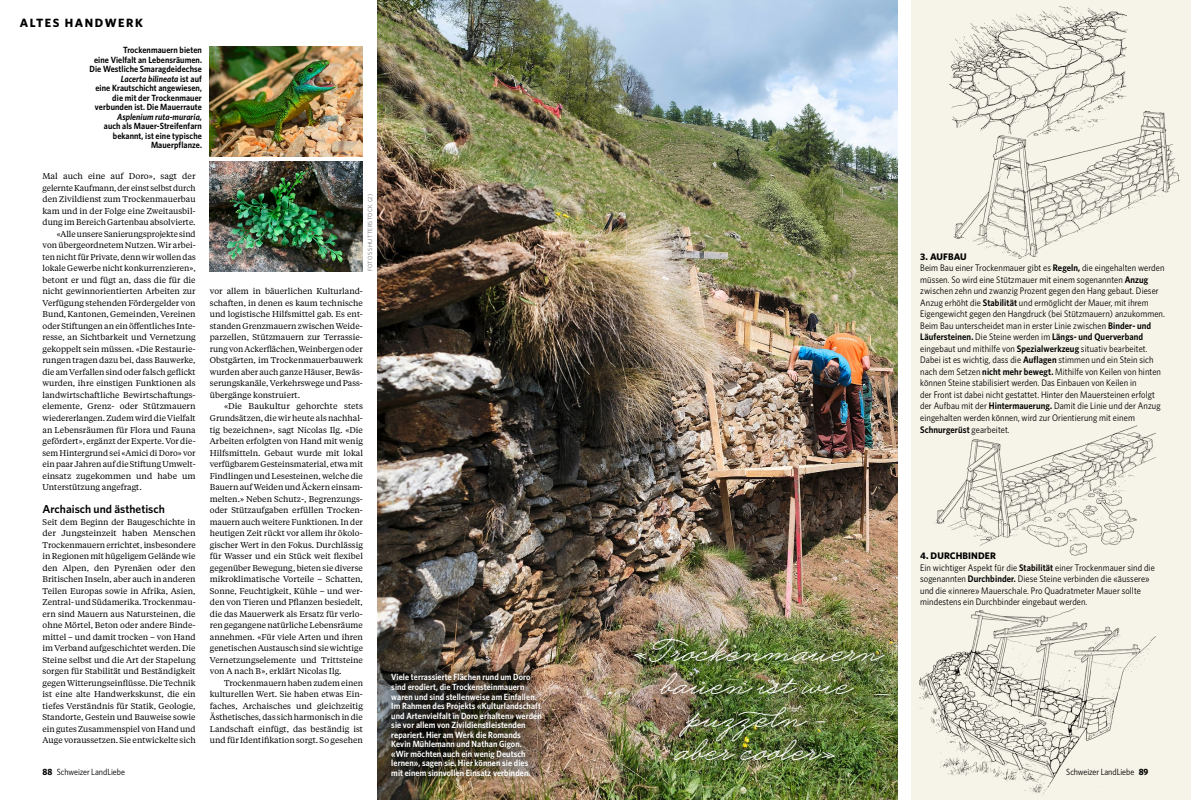
<style>
.page{position:relative;width:1191px;height:800px;background:#fff}
.page>*{position:absolute;margin:0;border:0;box-sizing:border-box;transform-origin:0 0}
._450_Story_UT_30_BPe{font:700 30px/33px "Business Penmanship";color:#fff;text-align:center}
._100_Rub_14_WhiSemib{font:700 12px "Whitney";letter-spacing:.125em;color:#000}
._553_Story_ZT_11_5_W{font:600 11.5px "Whitney";color:#000}
._750_Box_Txt_9_5_Whi{font:9.5px/11.5px "Whitney Narrow";letter-spacing:.01em;color:#000}
._750_Box_Txt_9_5_Whi-2{font:700 9.5px "Whitney";letter-spacing:.01em;color:#000}
._621_Leg_9_WhiNarSem{font:600 9px/9.5px "Whitney Narrow";letter-spacing:.01em;color:#fff}
._621_Leg_9_WhiNarSem-2{font:600 9px/9.5px "Whitney Narrow";letter-spacing:.01em;color:#000;text-align:right}
.t1{font:9px "Whitney Narrow";color:#000}
._552_Story_Txt_8_4_T{font:8.4px/11.5px "Tiempos Text";color:#000;text-align:justify}
._551_Story_Txt_8_4_T{font:8.4px/11.5px "Tiempos Text";color:#000;text-align:justify}
._600_Fotobyline_6_Wh{font:6px "Whitney";letter-spacing:.05em;color:#6d6c6c}
.s1{font-style:italic}
.s2{font-weight:600}
.s3{font-weight:700}
</style>
<div class="page">
<div style="left:911px;top:0;width:280px;height:799px;background:#f6f4e8"></div>
<img style="left:949px;top:6px;width:179px;height:114px">
<img style="left:919px;top:608px;width:236px;height:188px">
<img style="left:953px;top:110px;width:227px;height:148px">
<img style="left:933px;top:425px;width:223px;height:131px">
<img style="left:210px;top:47px;width:153px;height:109px">
<img style="left:210px;top:162px;width:153px;height:109px">
<img style="left:377px;top:0;width:520px;height:799px">
<div style="left:623px;top:626px;width:272px;height:145px;background:#000;opacity:.6"></div>
<div style="left:379px;top:662px;width:174px;height:125px;background:#000;opacity:.6"></div>
<p class="_100_Rub_14_WhiSemib" style="left:20px;top:14px;width:124px">ALTES HANDWERK</p>
<p class="_621_Leg_9_WhiNarSem-2" style="left:90px;top:45px;width:114px">Trockenmauern bieten<br>eine Vielfalt an Lebensräumen.<br>Die Westliche Smaragdeidechse<br><span class="s1">Lacerta bilineata</span> ist auf<br>eine Krautschicht angewiesen, die mit der Trockenmauer verbunden ist. Die Mauerraute<br><span class="s1">Asplenium ruta-muraria,<br></span>auch als Mauer-Streifenfarn bekannt, ist eine typische<br>Mauerpflanze.</p>
<p class="_551_Story_Txt_8_4_T" style="left:43px;top:170px;width:155px">Mal auch eine auf Doro», sagt der gelernte Kaufmann, der einst selbst durch den Zivildienst zum Trockenmauerbau kam und in der Folge eine Zweitausbil&shy;dung im Bereich Gartenbau absolvierte.</p>
<p class="_552_Story_Txt_8_4_T" style="left:43px;top:228px;width:155px;text-indent:14px">«Alle unsere Sanierungsprojekte sind von übergeordnetem Nutzen. Wir arbei&shy;ten nicht für Private, denn wir wollen das lokale Gewerbe nicht konkurrenzieren», betont er und fügt an, dass die für die nicht gewinnorientierten Arbeiten zur Verfügung stehenden Fördergelder von Bund, Kantonen, Gemeinden, Vereinen oder Stiftungen an ein öffentliches Inte&shy;resse, an Sichtbarkeit und Vernetzung gekoppelt sein müssen. «Die Restaurie&shy;rungen tragen dazu bei, dass Bauwerke, die am Verfallen sind oder falsch geflickt wurden, ihre einstigen Funktionen als landwirtschaftliche Bewirtschaftungs&shy;elemente, Grenz- oder Stützmauern wiedererlangen. Zudem wird die Vielfalt an Lebensräumen für Flora und Fauna gefördert», ergänzt der Experte. Vor die&shy;sem Hintergrund sei «Amici di Doro» vor ein paar Jahren auf die Stiftung Umwelt&shy;einsatz zugekommen und habe um Unterstützung angefragt.</p>
<p class="_553_Story_ZT_11_5_W" style="left:43px;top:501px;width:124px">Archaisch und ästhetisch</p>
<p class="_551_Story_Txt_8_4_T" style="left:43px;top:515px;width:155px">Seit dem Beginn der Baugeschichte in der Jungsteinzeit haben Menschen Trockenmauern errichtet, insbesondere in Regionen mit hügeligem Gelände wie den Alpen, den Pyrenäen oder den Britischen Inseln, aber auch in anderen Teilen Europas sowie in Afrika, Asien, Zentral- und Südamerika. Trockenmau&shy;ern sind Mauern aus Natursteinen, die ohne Mörtel, Beton oder andere Binde&shy;mittel – und damit trocken – von Hand im Verband aufgeschichtet werden. Die Steine selbst und die Art der Stapelung sorgen für Stabilität und Beständigkeit gegen Witterungseinflüsse. Die Technik ist eine alte Handwerkskunst, die ein tiefes Verständnis für Statik, Geologie, Standorte, Gestein und Bauweise sowie ein gutes Zusammenspiel von Hand und Auge voraussetzen. Sie entwickelte sich</p>
<p class="_600_Fotobyline_6_Wh" style="left:366px;top:271px;width:79px;rotate:-90deg">FOTOS SHUTTERSTOCK (2)</p>
<p class="_750_Box_Txt_9_5_Whi-2" style="left:920px;top:250px;width:48px">3. AUFBAU</p>
<p class="_750_Box_Txt_9_5_Whi" style="left:920px;top:262px;width:246px">Beim Bau einer Trockenmauer gibt es <span class="s2">Regeln,</span> die eingehalten werden müssen. So wird eine Stützmauer mit einem sogenannten <span class="s2">Anzug </span>zwischen zehn und zwanzig Prozent gegen den Hang gebaut. Dieser Anzug erhöht die <span class="s2">Stabilität</span> und ermöglicht der Mauer, mit ihrem Eigengewicht gegen den Hangdruck (bei Stützmauern) anzukommen.<br>Beim Bau unterscheidet man in erster Linie zwischen <span class="s2">Binder- und Läufersteinen.</span> Die Steine werden im <span class="s2">Längs- und Querverband </span>eingebaut und mithilfe von <span class="s2">Spezialwerkzeug</span> situativ bearbeitet.<br>Dabei ist es wichtig, dass die <span class="s2">Auflagen</span> stimmen und ein Stein sich nach dem Setzen <span class="s2">nicht mehr bewegt.</span> Mithilfe von Keilen von hinten können Steine stabilisiert werden. Das Einbauen von Keilen in<br>der Front ist dabei nicht gestattet. Hinter den Mauersteinen erfolgt der Aufbau mit der <span class="s2">Hintermauerung.</span> Damit die Linie und der Anzug eingehalten werden können, wird zur Orientierung mit einem <span class="s2">Schnurgerüst</span> gearbeitet.</p>
<p class="_551_Story_Txt_8_4_T" style="left:210px;top:285px;width:155px">vor allem in bäuerlichen Kulturland&shy;schaften, in denen es kaum technische und logistische Hilfsmittel gab. Es ent&shy;standen Grenzmauern zwischen Weide&shy;parzellen, Stützmauern zur Terrassie&shy;rung von Ackerflächen, Weinbergen oder Obstgärten, im Trockenmauerbauwerk wurden aber auch ganze Häuser, Bewäs&shy;serungskanäle, Verkehrswege und Pass&shy;übergänge konstruiert.</p>
<p class="_552_Story_Txt_8_4_T" style="left:210px;top:400px;width:155px;text-indent:14px">«Die Baukultur gehorchte stets Grundsätzen, die wir heute als nachhal&shy;tig bezeichnen», sagt Nicolas Ilg. «Die Arbeiten erfolgten von Hand mit wenig Hilfsmitteln. Gebaut wurde mit lokal verfügbarem Gesteinsmaterial, etwa mit Findlingen und Lesesteinen, welche die Bauern auf Weiden und Äckern einsam&shy;melten.» Neben Schutz-, Begrenzungs&shy;oder Stützaufgaben erfüllen Trocken&shy;mauern auch weitere Funktionen. In der heutigen Zeit rückt vor allem ihr ökolo&shy;gischer Wert in den Fokus. Durchlässig für Wasser und ein Stück weit flexibel gegenüber Bewegung, bieten sie diverse mikroklimatische Vorteile – Schatten, Sonne, Feuchtigkeit, Kühle – und wer&shy;den von Tieren und Pflanzen besiedelt, die das Mauerwerk als Ersatz für verlo&shy;ren gegangene natürliche Lebensräume annehmen. «Für viele Arten und ihren genetischen Austausch sind sie wichtige Vernetzungselemente und Trittsteine von A nach B», erklärt Nicolas Ilg.</p>
<p class="_552_Story_Txt_8_4_T" style="left:210px;top:676px;width:155px;text-indent:14px">Trockenmauern haben zudem einen kulturellen Wert. Sie haben etwas Ein&shy;faches, Archaisches und gleichzeitig Ästhetisches, das sich harmonisch in die Landschaft einfügt, das beständig ist und für Identifikation sorgt. So gesehen</p>
<p class="_750_Box_Txt_9_5_Whi-2" style="left:920px;top:549px;width:77px">4. DURCHBINDER</p>
<p class="_750_Box_Txt_9_5_Whi" style="left:920px;top:561px;width:236px">Ein wichtiger Aspekt für die <span class="s2">Stabilität</span> einer Trockenmauer sind die sogenannten <span class="s2">Durchbinder.</span> Diese Steine verbinden die «äussere» und die «innere» Mauerschale. Pro Quadratmeter Mauer sollte mindestens ein Durchbinder eingebaut werden.</p>
<p class="_450_Story_UT_30_BPe" style="left:630px;top:633px;width:253px">«Trockenmauern bauen ist wie puzzeln –<br>aber cooler»</p>
<p class="_621_Leg_9_WhiNarSem" style="left:391px;top:672px;width:152px">Viele terrassierte Flächen rund um Doro sind erodiert, die Trockensteinmauern waren und sind stellenweise am Einfallen.<br>Im Rahmen des Projekts «Kulturlandschaft und Artenvielfalt in Doro erhalten» werden sie vor allem von Zivildienstleistenden repariert. Hier am Werk die Romands Kevin Mühlemann und Nathan Gigon.<br>«Wir möchten auch ein wenig Deutsch lernen», sagen sie. Hier können sie dies mit einem sinnvollen Einsatz verbinden.</p>
<p class="t1" style="left:43px;top:766px;width:84px"><span class="s3">88</span> Schweizer LandLiebe</p>
<p class="t1" style="left:1066px;top:766px;width:84px">Schweizer LandLiebe <span class="s3">89</span></p>
</div>
